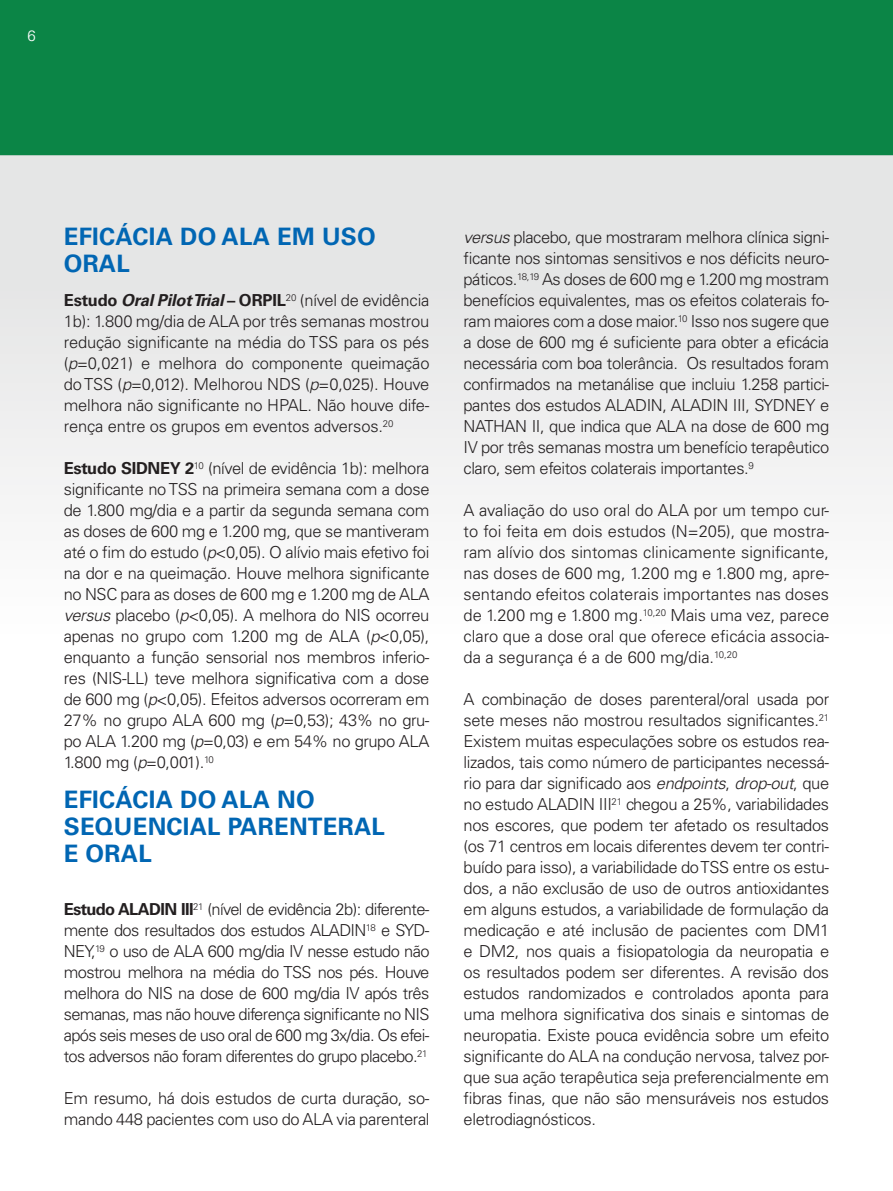
<style>
.page{position:relative;width:893px;height:1191px;background:#fff}
.page>*{position:absolute;margin:0;border:0;box-sizing:border-box;transform-origin:0 0}
.t1{font:700 24px/27px "Univers LT Std";letter-spacing:.01em;color:#0166b3}
.t2{font:300 16.5px/21px "Univers LT Std";letter-spacing:-.02em;color:#231f20;text-align:justify}
.t3{font:300 15px "Univers LT Std";color:#fff}
.s1{font-weight:700}
.s2{font-weight:700;font-style:italic}
.s3{font-style:italic}
</style>
<div class="page">
<div style="left:0;top:0;width:893px;height:155px;background:#0b8546"></div>
<div style="left:0;top:155px;width:893px;height:493px;background:linear-gradient(to bottom,#e0e1e1,#fefdfd)"></div>
<p class="t3" style="left:28px;top:26px;width:10px">6</p>
<h1 class="t1" style="left:64px;top:223px;width:314px">EFICÁCIA DO ALA EM USO<br>ORAL</h1>
<p class="t2" style="left:64px;top:290px;width:367px"><span class="s1">Estudo</span> <span class="s2">Oral Pilot Trial</span> <span class="s1">– ORPIL</span><sup>20</sup> (nível de evidência 1b): 1.800 mg/dia de ALA por três semanas mostrou redução significante na média do TSS para os pés (<span class="s3">p</span>=0,021) e melhora do componente queimação do TSS (<span class="s3">p</span>=0,012). Melhorou NDS (<span class="s3">p</span>=0,025). Houve melhora não significante no HPAL. Não houve dife&shy;rença entre os grupos em eventos adversos.<sup>20</sup></p>
<p class="t2" style="left:64px;top:458px;width:367px"><span class="s1">Estudo SIDNEY 2</span><sup>10</sup> (nível de evidência 1b): melhora significante no TSS na primeira semana com a dose de 1.800 mg/dia e a partir da segunda semana com as doses de 600 mg e 1.200 mg, que se mantiveram até o fim do estudo (<span class="s3">p</span>&lt;0,05). O alívio mais efetivo foi na dor e na queimação. Houve melhora significante no NSC para as doses de 600 mg e 1.200 mg de ALA <span class="s3">versus</span> placebo (<span class="s3">p</span>&lt;0,05). A melhora do NIS ocorreu apenas no grupo com 1.200 mg de ALA (<span class="s3">p</span>&lt;0,05), enquanto a função sensorial nos membros inferio&shy;res (NIS-LL) teve melhora significativa com a dose de 600 mg (<span class="s3">p</span>&lt;0,05). Efeitos adversos ocorreram em 27% no grupo ALA 600 mg (<span class="s3">p</span>=0,53); 43% no gru&shy;po ALA 1.200 mg (<span class="s3">p</span>=0,03) e em 54% no grupo ALA 1.800 mg (<span class="s3">p</span>=0,001).<sup>10</sup></p>
<h1 class="t1" style="left:64px;top:786px;width:323px">EFICÁCIA DO ALA NO<br>SEQUENCIAL PARENTERAL<br>E ORAL</h1>
<p class="t2" style="left:64px;top:899px;width:367px"><span class="s1">Estudo ALADIN III</span><sup>21</sup> (nível de evidência 2b): diferente&shy;mente dos resultados dos estudos ALADIN<sup>18</sup> e SYD-NEY,<sup>19</sup> o uso de ALA 600 mg/dia IV nesse estudo não mostrou melhora na média do TSS nos pés. Houve melhora do NIS na dose de 600 mg/dia IV após três semanas, mas não houve diferença significante no NIS após seis meses de uso oral de 600 mg 3x/dia. Os efei&shy;tos adversos não foram diferentes do grupo placebo.<sup>21</sup></p>
<p class="t2" style="left:64px;top:1088px;width:367px">Em resumo, há dois estudos de curta duração, so&shy;mando 448 pacientes com uso do ALA via parenteral</p>
<p class="t2" style="left:463px;top:227px;width:367px"><span class="s3">versus</span> placebo, que mostraram melhora clínica signi&shy;ficante nos sintomas sensitivos e nos déficits neuro&shy;páticos.<sup>18,19</sup> As doses de 600 mg e 1.200 mg mostram benefícios equivalentes, mas os efeitos colaterais fo&shy;ram maiores com a dose maior.<sup>10</sup> Isso nos sugere que a dose de 600 mg é suficiente para obter a eficácia necessária com boa tolerância. Os resultados foram confirmados na metanálise que incluiu 1.258 partici&shy;pantes dos estudos ALADIN, ALADIN III, SYDNEY e NATHAN II, que indica que ALA na dose de 600 mg IV por três semanas mostra um benefício terapêutico claro, sem efeitos colaterais importantes.<sup>9</sup></p>
<p class="t2" style="left:463px;top:500px;width:367px">A avaliação do uso oral do ALA por um tempo cur&shy;to foi feita em dois estudos (N=205), que mostra&shy;ram alívio dos sintomas clinicamente significante, nas doses de 600 mg, 1.200 mg e 1.800 mg, apre&shy;sentando efeitos colaterais importantes nas doses de 1.200 mg e 1.800 mg.<sup>10,20</sup> Mais uma vez, parece claro que a dose oral que oferece eficácia associa&shy;da a segurança é a de 600 mg/dia.<sup>10,20</sup></p>
<p class="t2" style="left:463px;top:689px;width:367px">A combinação de doses parenteral/oral usada por sete meses não mostrou resultados significantes.<sup>21<br></sup>Existem muitas especulações sobre os estudos rea&shy;lizados, tais como número de participantes necessá&shy;rio para dar significado aos <span class="s3">endpoints</span>, <span class="s3">drop-out</span>, que no estudo ALADIN III<sup>21</sup> chegou a 25%, variabilidades nos escores, que podem ter afetado os resultados (os 71 centros em locais diferentes devem ter contri&shy;buído para isso), a variabilidade do TSS entre os estu&shy;dos, a não exclusão de uso de outros antioxidantes em alguns estudos, a variabilidade de formulação da medicação e até inclusão de pacientes com DM1 e DM2, nos quais a fisiopatologia da neuropatia e os resultados podem ser diferentes. A revisão dos estudos randomizados e controlados aponta para uma melhora significativa dos sinais e sintomas de neuropatia. Existe pouca evidência sobre um efeito significante do ALA na condução nervosa, talvez por&shy;que sua ação terapêutica seja preferencialmente em fibras finas, que não são mensuráveis nos estudos eletrodiagnósticos.</p>
</div>
